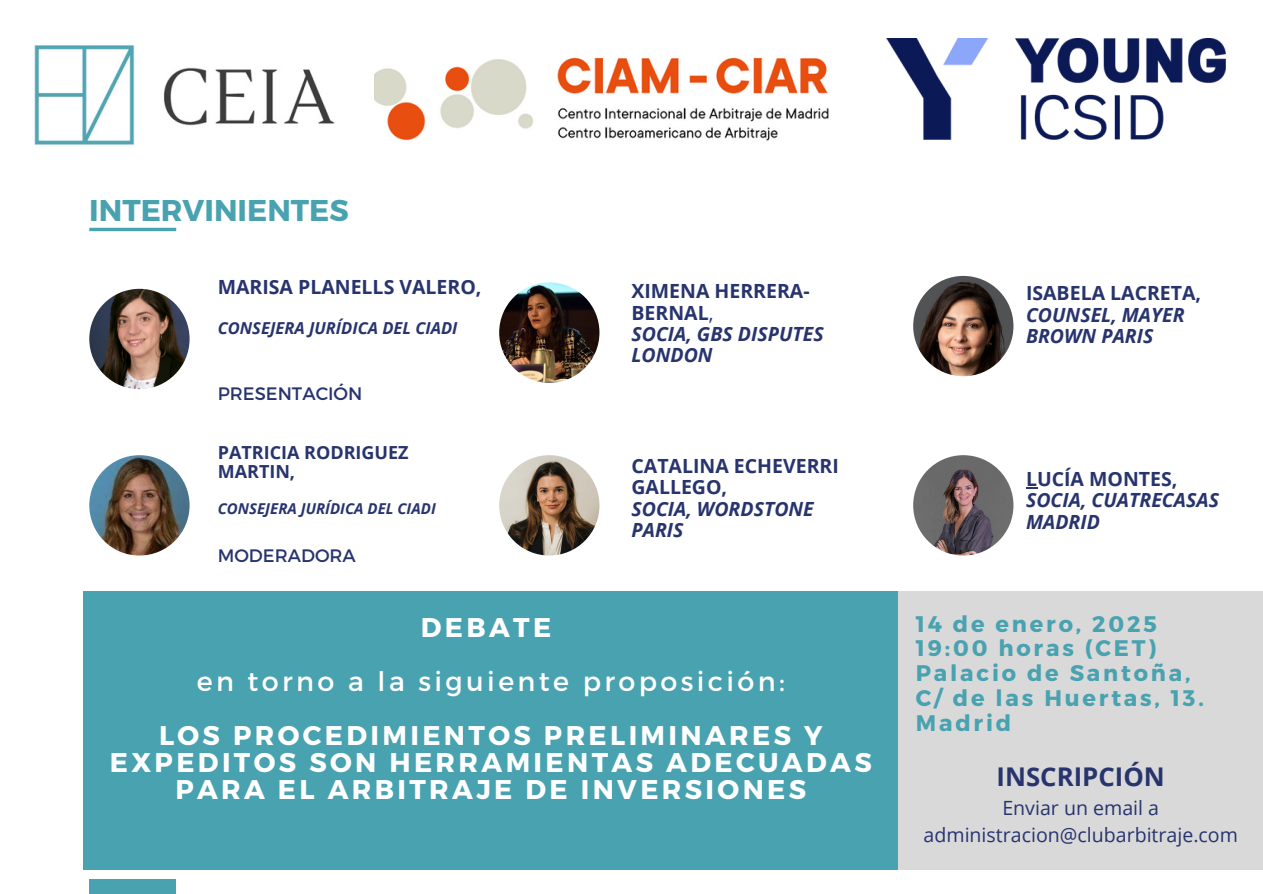
<style>
.page{position:relative;width:1263px;height:894px;background:#fff}
.page>*{position:absolute;margin:0;border:0;box-sizing:border-box;transform-origin:0 0}
.t1{font:700 30px "Montserrat";color:#48a2b0}
.t2{font:700 27px/27px "Montserrat";letter-spacing:.125em;color:#fff;text-align:center}
.t3{font:27px "Montserrat";letter-spacing:.125em;color:#fff}
.t4{font:700 25.8px "Open Sans";color:#27346e}
.t5{font:700 22.5px/24.8px "Montserrat";letter-spacing:.125em;color:#48a2b0}
.t6{font:19.65px/27px "Open Sans";color:#27346e;text-align:center}
.t7{font:italic 700 19.5px/21.3px "Open Sans";color:#27346e}
.t8{font:700 19.5px/21.3px "Open Sans";color:#27346e}
.t9{font:700 18px/19.2px "Open Sans";color:#27346e}
.t10{font:18px "Montserrat";color:#27346e}
.t11{font:italic 700 16.5px "Open Sans";color:#27346e}
.t12{font:italic 700 15px "Open Sans";color:#27346e}
.s1{font-style:normal}
.s2{font-weight:400;font-style:normal}
.s3{font-style:italic}
</style>
<div class="page">
<div style="left:83px;top:590px;width:816px;height:279px;background:#48a2b0"></div>
<div style="left:89px;top:878px;width:87px;height:15px;background:#48a2b0"></div>
<div style="left:899px;top:590px;width:364px;height:279px;background:#d9d9d9"></div>
<hr style="left:89px;top:228px;width:87px;height:3px;background:#48a2b0">
<img style="left:89px;top:289px;width:101px;height:100px;border-radius:50%">
<img style="left:913px;top:276px;width:100px;height:100px;border-radius:50%">
<img style="left:89px;top:455px;width:101px;height:100px;border-radius:50%">
<img style="left:499px;top:282px;width:100px;height:100px;border-radius:50%">
<img style="left:499px;top:455px;width:100px;height:100px;border-radius:50%">
<img style="left:913px;top:455px;width:100px;height:100px;border-radius:50%">
<img style="left:374px;top:57px;width:455px;height:84px">
<img style="left:34px;top:45px;width:301px;height:100px">
<img style="left:886px;top:39px;width:340px;height:101px">
<p class="t1" style="left:89px;top:191px;width:261px">INTERVINIENTES</p>
<h5 class="t8" style="left:218px;top:275px;width:265px">MARISA PLANELLS VALERO,</h5>
<p class="t11" style="left:218px;top:316px;width:241px">CONSEJERA JURÍDICA DEL CIADI</p>
<h6 class="t10" style="left:218px;top:381px;width:146px">PRESENTACIÓN</h6>
<h5 class="t9" style="left:218px;top:442px;width:192px">PATRICIA RODRIGUEZ<br>MARTIN,</h5>
<p class="t12" style="left:218px;top:498px;width:220px">CONSEJERA JURÍDICA DEL CIADI</p>
<p class="t10" style="left:218px;top:543px;width:140px">MODERADORA</p>
<h6 class="t7" style="left:631px;top:280px;width:194px"><span class="s1">XIMENA HERRERA-<br>BERNAL</span><span class="s2">,<br></span>SOCIA, GBS DISPUTES<br>LONDON</h6>
<h5 class="t8" style="left:631px;top:454px;width:209px">CATALINA ECHEVERRI<br>GALLEGO,<br><span class="s3">SOCIA, WORDSTONE<br>PARIS</span></h5>
<h6 class="t2" style="left:421px;top:612px;width:132px">DEBATE</h6>
<p class="t3" style="left:197px;top:663px;width:590px">en torno a la siguiente proposición:</p>
<h5 class="t2" style="left:110px;top:720px;width:763px">LOS PROCEDIMIENTOS PRELIMINARES Y<br>EXPEDITOS SON HERRAMIENTAS ADECUADAS<br>PARA EL ARBITRAJE DE INVERSIONES</h5>
<p class="t7" style="left:1026px;top:282px;width:177px"><span class="s1">ISABELA LACRETA,<br></span>COUNSEL, MAYER<br>BROWN PARIS</p>
<h5 class="t7" style="left:1026px;top:467px;width:194px"><span class="s1">LUCÍA MONTES,<br></span>SOCIA, CUATRECASAS<br>MADRID</h5>
<p class="t5" style="left:916px;top:610px;width:290px">14 de enero, 2025<br>19:00 horas (CET)<br>Palacio de Santoña,<br>C/ de las Huertas, 13.<br>Madrid</p>
<h2 class="t4" style="left:997px;top:758px;width:170px">INSCRIPCIÓN</h2>
<h3 class="t6" style="left:923px;top:793px;width:316px">Enviar un email a administracion@clubarbitraje.com</h3>
</div>
